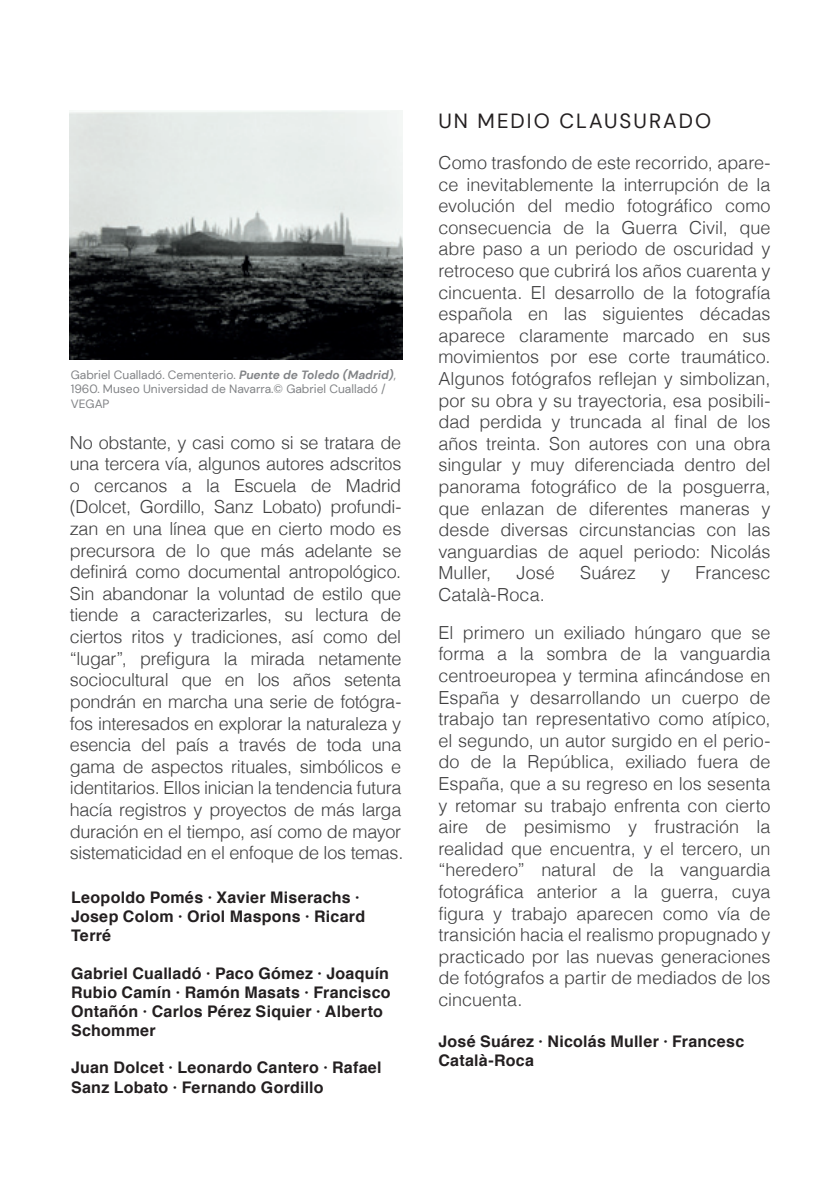
<style>
.page{position:relative;width:840px;height:1191px;background:#fff}
.page>*{position:absolute;margin:0;border:0;box-sizing:border-box;transform-origin:0 0}
.t1{font:20.4px "DM Sans";letter-spacing:.1em;color:#231f20}
.t2{font:300 18px/21.6px "Helvetica";letter-spacing:-.005em;color:#3f3f40;text-align:justify}
.t3{font:700 16px/19.2px "Helvetica";letter-spacing:.015em;color:#231f20}
.t4{font:12px/14.4px "DM Sans";color:#818386}
.s1{font-weight:700;font-style:italic}
</style>
<div class="page">
<img style="left:70px;top:111px;width:332px;height:249px">
<p class="t4" style="left:71px;top:367px;width:326px">Gabriel Cualladó. Cementerio. <span class="s1">Puente de Toledo (Madrid)</span>,<br>1960. Museo Universidad de Navarra.© Gabriel Cualladó /<br>VEGAP</p>
<p class="t2" style="left:70px;top:430px;width:335px">No obstante, y casi como si se tratara de una tercera vía, algunos autores adscritos o cercanos a la Escuela de Madrid (Dolcet, Gordillo, Sanz Lobato) profundi&shy;zan en una línea que en cierto modo es precursora de lo que más adelante se definirá como documental antropológico.<br>Sin abandonar la voluntad de estilo que tiende a caracterizarles, su lectura de ciertos ritos y tradiciones, así como del “lugar”, prefigura la mirada netamente sociocultural que en los años setenta pondrán en marcha una serie de fotógra&shy;fos interesados en explorar la naturaleza y esencia del país a través de toda una gama de aspectos rituales, simbólicos e identitarios. Ellos inician la tendencia futura hacía registros y proyectos de más larga duración en el tiempo, así como de mayor sistematicidad en el enfoque de los temas.</p>
<p class="t3" style="left:71px;top:888px;width:295px">Leopoldo Pomés · Xavier Miserachs ·<br>Josep Colom · Oriol Maspons · Ricard<br>Terré</p>
<p class="t3" style="left:71px;top:963px;width:321px">Gabriel Cualladó · Paco Gómez · Joaquín<br>Rubio Camín · Ramón Masats · Francisco<br>Ontañón · Carlos Pérez Siquier · Alberto<br>Schommer</p>
<p class="t3" style="left:71px;top:1058px;width:312px">Juan Dolcet · Leonardo Cantero · Rafael<br>Sanz Lobato · Fernando Gordillo</p>
<p class="t1" style="left:438px;top:108px;width:274px">UN MEDIO CLAUSURADO</p>
<p class="t2" style="left:438px;top:150px;width:333px">Como trasfondo de este recorrido, apare&shy;ce inevitablemente la interrupción de la evolución del medio fotográfico como consecuencia de la Guerra Civil, que abre paso a un periodo de oscuridad y retroceso que cubrirá los años cuarenta y cincuenta. El desarrollo de la fotografía española en las siguientes décadas aparece claramente marcado en sus movimientos por ese corte traumático.<br>Algunos fotógrafos reflejan y simbolizan, por su obra y su trayectoria, esa posibili&shy;dad perdida y truncada al final de los años treinta. Son autores con una obra singular y muy diferenciada dentro del panorama fotográfico de la posguerra, que enlazan de diferentes maneras y desde diversas circunstancias con las vanguardias de aquel periodo: Nicolás Muller,</p>
<p class="t2" style="left:516px;top:561px;width:40px">José</p>
<p class="t2" style="left:580px;top:561px;width:57px">Suárez</p>
<p class="t2" style="left:661px;top:561px;width:10px">y</p>
<p class="t2" style="left:695px;top:561px;width:76px">Francesc</p>
<p class="t2" style="left:438px;top:574px;width:333px;line-height:37.6px">Català-Roca.<br>El primero un exiliado húngaro que se</p>
<p class="t2" style="left:438px;top:642px;width:333px">forma a la sombra de la vanguardia centroeuropea y termina afincándose en España y desarrollando un cuerpo de trabajo tan representativo como atípico, el segundo, un autor surgido en el perio&shy;do de la República, exiliado fuera de España, que a su regreso en los sesenta y retomar su trabajo enfrenta con cierto aire de pesimismo y frustración la realidad que encuentra, y el tercero, un “heredero” natural de la vanguardia fotográfica anterior a la guerra, cuya figura y trabajo aparecen como vía de transición hacia el realismo propugnado y practicado por las nuevas generaciones de fotógrafos a partir de mediados de los cincuenta.</p>
<p class="t3" style="left:438px;top:1031px;width:307px">José Suárez · Nicolás Muller · Francesc<br>Català-Roca</p>
</div>
